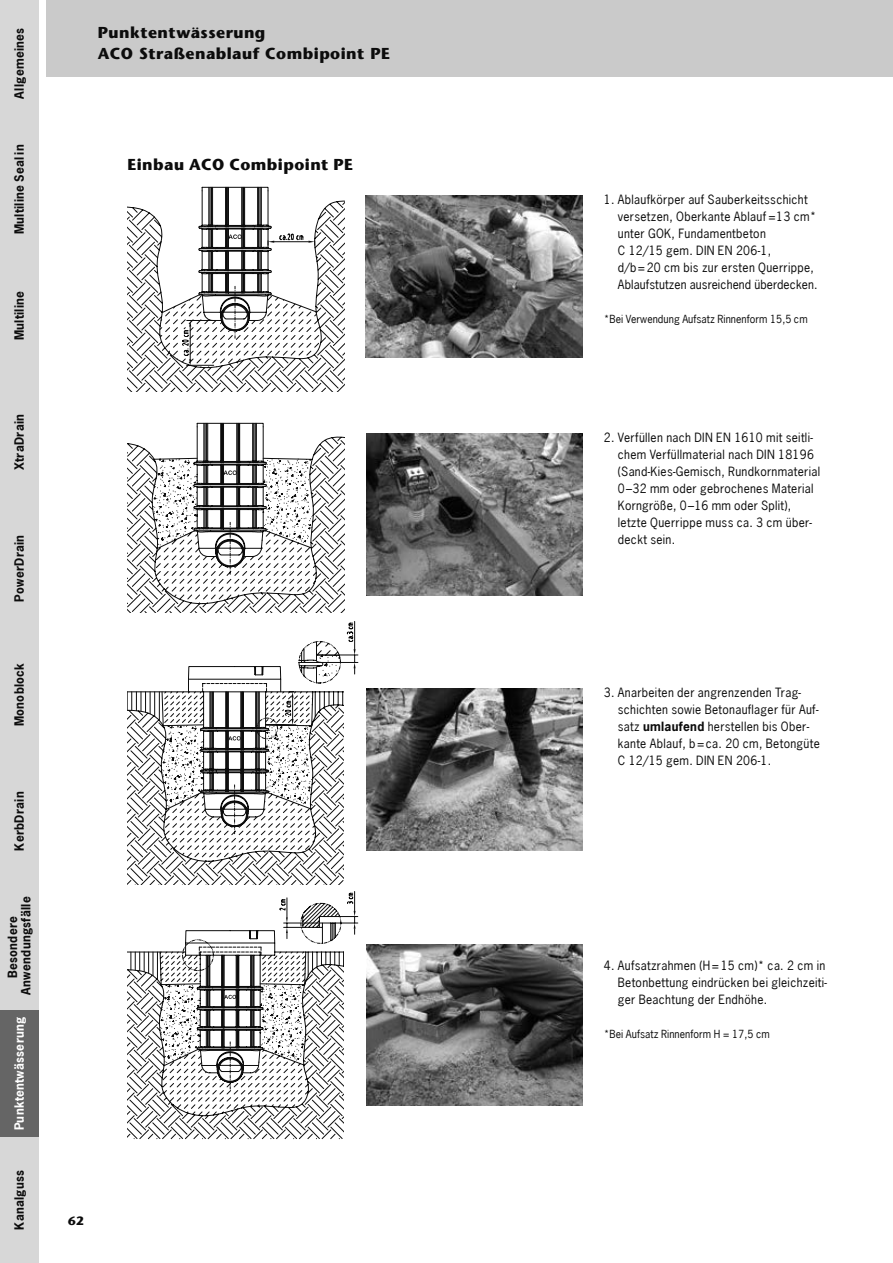
<style>
.page{position:relative;width:893px;height:1263px;background:#fff}
.page>*{position:absolute;margin:0;border:0;box-sizing:border-box;transform-origin:0 0}
.t1{font:700 15.75px/21px "Stone Sans";letter-spacing:.03em;color:#0c0c0c}
.t2{font:12px/17px "News Gothic";letter-spacing:.025em;color:#0c0c0c}
.t3{font:700 12px/13.5px "News Gothic";letter-spacing:.025em;color:#0c0c0c;text-align:center}
.t4{font:700 12px "News Gothic";letter-spacing:.025em;color:#fff}
.t5{font:700 12px "Stone Sans";color:#0c0c0c}
.t6{font:10.5px "News Gothic";letter-spacing:.005em;color:#0c0c0c}
.s1{font-weight:700}
</style>
<div class="page">
<div style="left:0;top:0;width:38px;height:1263px;background:#d7d7d7"></div>
<div style="left:47px;top:0;width:846px;height:77px;background:#cacaca"></div>
<div style="left:0;top:1010px;width:38px;height:127px;background:#656565"></div>
<svg style="left:128px;top:666px;width:216px;height:218px"></svg>
<svg style="left:265px;top:621px;width:94px;height:105px"></svg>
<svg style="left:128px;top:187px;width:216px;height:204px"></svg>
<img style="left:366px;top:196px;width:217px;height:161px">
<svg style="left:128px;top:423px;width:216px;height:189px"></svg>
<img style="left:366px;top:434px;width:217px;height:161px">
<img style="left:366px;top:689px;width:217px;height:161px">
<div style="left:344px;top:680px;width:22px;height:221px;background:#fff"></div>
<svg style="left:128px;top:884px;width:231px;height:255px"></svg>
<svg style="left:182px;top:893px;width:174px;height:78px"></svg>
<img style="left:366px;top:944px;width:217px;height:162px">
<div style="left:344px;top:935px;width:22px;height:222px;background:#fff"></div>
<p class="t3" style="left:12px;top:99px;width:72px;rotate:-90deg">Allgemeines</p>
<p class="t3" style="left:12px;top:234px;width:91px;rotate:-90deg">Multiline Seal in</p>
<p class="t3" style="left:12px;top:340px;width:51px;rotate:-90deg">Multiline</p>
<p class="t3" style="left:12px;top:470px;width:57px;rotate:-90deg">XtraDrain</p>
<p class="t3" style="left:12px;top:602px;width:69px;rotate:-90deg">PowerDrain</p>
<p class="t3" style="left:12px;top:726px;width:65px;rotate:-90deg">Monoblock</p>
<p class="t3" style="left:12px;top:850px;width:61px;rotate:-90deg">KerbDrain</p>
<p class="t3" style="left:6px;top:994px;width:99px;rotate:-90deg">Besondere<br>Anwendungsfälle</p>
<p class="t4" style="left:11px;top:1130px;width:115px;rotate:-90deg">Punktentwässerung</p>
<p class="t3" style="left:12px;top:1230px;width:61px;rotate:-90deg">Kanalguss</p>
<h1 class="t1" style="left:98px;top:22px;width:294px">Punktentwässerung<br>ACO Straßenablauf Combipoint PE</h1>
<h1 class="t1" style="left:128px;top:154px;width:227px">Einbau ACO Combipoint PE</h1>
<p class="t5" style="left:68px;top:1213px;width:17px">62</p>
<p class="t2" style="left:618px;top:191px;width:201px;text-indent:-14px">1. Ablaufkörper auf Sauberkeitsschicht versetzen, Oberkante Ablauf =13 cm* unter GOK, Fundamentbeton<br>C 12/15 gem. DIN EN 206-1,<br>d/b=20 cm bis zur ersten Querrippe, Ablaufstutzen ausreichend überdecken.</p>
<p class="t6" style="left:604px;top:312px;width:205px">*Bei Verwendung Aufsatz Rinnenform 15,5 cm</p>
<p class="t2" style="left:618px;top:429px;width:204px;text-indent:-14px">2. Verfüllen nach DIN EN 1610 mit seitli&shy;chem Verfüllmaterial nach DIN 18196 (Sand-Kies-Gemisch, Rundkornmaterial 0–32 mm oder gebrochenes Material Korngröße, 0–16 mm oder Split), letzte Querrippe muss ca. 3 cm über&shy;deckt sein.</p>
<p class="t2" style="left:618px;top:684px;width:203px;text-indent:-14px">3. Anarbeiten der angrenzenden Trag&shy;schichten sowie Betonauflager für Auf&shy;satz <span class="s1">umlaufend</span> herstellen bis Ober&shy;kante Ablauf, b=ca. 20 cm, Betongüte C 12/15 gem. DIN EN 206-1.</p>
<p class="t2" style="left:618px;top:956px;width:211px;text-indent:-14px">4. Aufsatzrahmen (H=15 cm)* ca. 2 cm in<br>Betonbettung eindrücken bei gleichzeiti&shy;ger Beachtung der Endhöhe.</p>
<p class="t6" style="left:604px;top:1027px;width:167px">*Bei Aufsatz Rinnenform H = 17,5 cm</p>
</div>
